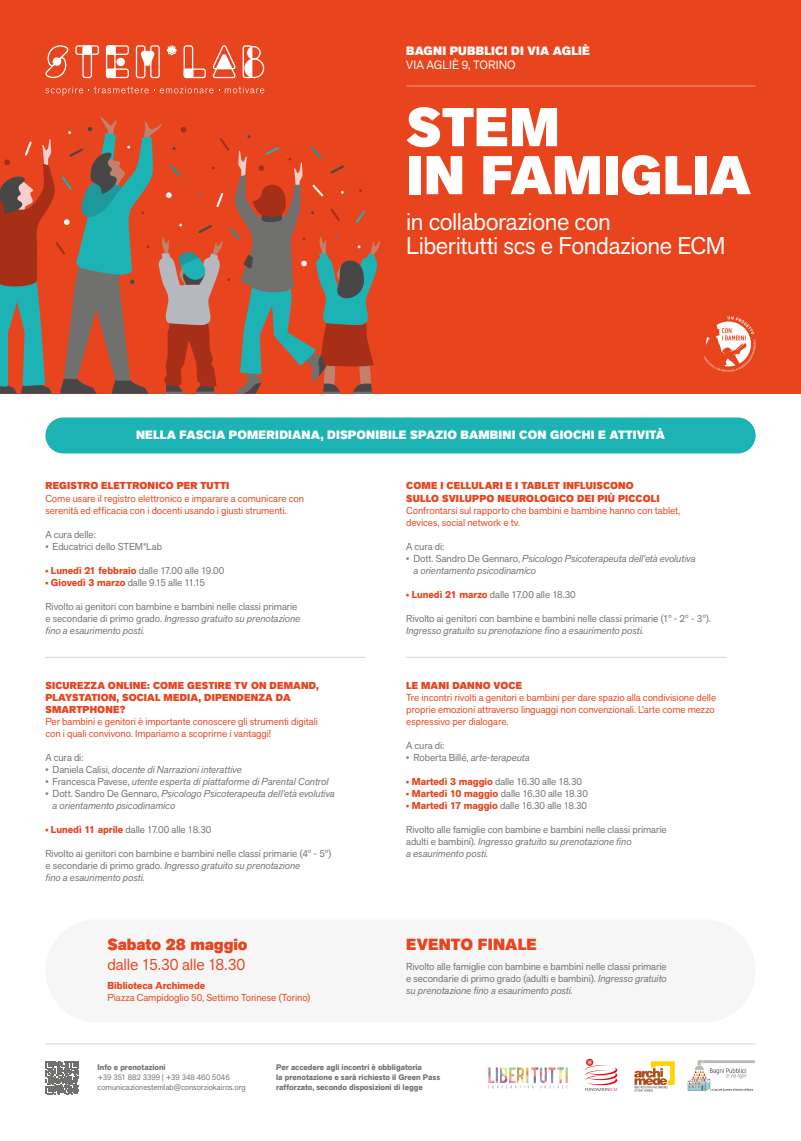
<style>
.page{position:relative;width:801px;height:1141px;background:#fff}
.page>*{position:absolute;margin:0;border:0;box-sizing:border-box;transform-origin:0 0}
.Heading{font:800 54px "Akzid Grtsk Next";letter-spacing:.005em;color:#fff}
.titolo{font:24px/24px "Akzid Grtsk Next";letter-spacing:-.015em;color:#fff}
.Heading-2{font:800 16px "Akzid Grtsk Next";color:#e8441e}
.Heading-3{font:16px "Akzid Grtsk Next";letter-spacing:-.015em;color:#e8441e}
.titolo-2{font:800 12px "Akzid Grtsk Next";letter-spacing:.015em;color:#fff}
.Heading-4{font:800 12px/14.4px "Akzid Grtsk Next";letter-spacing:.015em;color:#fff}
.Heading-5{font:10px/12px "Akzid Grtsk Next";letter-spacing:-.005em;color:#70706f}
.Heading-6{font:10px/12px "Akzid Grtsk Next";letter-spacing:-.005em;color:#e8441e}
.Heading-7{font:italic 10px/12px "Akzid Grtsk Next";letter-spacing:-.005em;color:#70706f}
.Heading-8{font:800 10px/12px "Akzid Grtsk Next";letter-spacing:.015em;color:#e8441e}
.Heading-9{font:700 8px/9.6px "Akzid Grtsk Next";color:#70706f}
.Heading-10{font:8px/9.6px "Akzid Grtsk Next";letter-spacing:-.005em;color:#70706f}
.s1{font-weight:400}
.s2{font-weight:700;color:#e8441e}
.s3{font-style:italic}
.s4{font-style:normal}
.s5{font-weight:700}
</style>
<div class="page">
<div style="left:0;top:0;width:801px;height:393px;background:#e8441e"></div>
<svg style="left:0;top:117px;width:380px;height:276px"></svg>
<svg style="left:167px;top:45px;width:10px;height:10px"></svg>
<svg style="left:136px;top:45px;width:24px;height:33px"></svg>
<svg style="left:213px;top:45px;width:23px;height:33px"></svg>
<svg style="left:242px;top:45px;width:22px;height:33px"></svg>
<svg style="left:45px;top:45px;width:23px;height:33px"></svg>
<div style="left:53px;top:57px;width:8px;height:9px;background:#fff;border-radius:50%"></div>
<svg style="left:106px;top:45px;width:23px;height:33px"></svg>
<svg style="left:183px;top:45px;width:23px;height:33px"></svg>
<svg style="left:75px;top:45px;width:24px;height:33px"></svg>
<svg style="left:45px;top:86px;width:169px;height:10px"></svg>
<svg style="left:225px;top:86px;width:39px;height:7px"></svg>
<div style="left:45px;top:417px;width:710px;height:36px;background:#1db2b4;border-radius:18px"></div>
<hr style="left:406px;top:86px;width:349px;height:1px;background:#f6f6f6">
<hr style="left:45px;top:657px;width:320px;height:1px;background:#70706f">
<hr style="left:406px;top:657px;width:320px;height:1px;background:#70706f">
<hr style="left:45px;top:1043px;width:710px;height:1px;background:#70706f">
<svg style="left:46px;top:1061px;width:33px;height:33px"></svg>
<img style="left:585px;top:1058px;width:33px;height:33px">
<img style="left:634px;top:1061px;width:40px;height:30px">
<img style="left:487px;top:1067px;width:81px;height:22px">
<img style="left:687px;top:1060px;width:68px;height:31px">
<div style="left:45px;top:919px;width:710px;height:103px;background:#f6f6f6;border-radius:52px"></div>
<svg style="left:703px;top:317px;width:52px;height:55px"></svg>
<p class="Heading-4" style="left:406px;top:44px;width:185px">BAGNI PUBBLICI DI VIA AGLIÈ<br><span class="s1">VIA AGLIÈ 9, TORINO</span></p>
<p class="Heading" style="left:406px;top:92px;width:155px">STEM</p>
<p class="Heading" style="left:406px;top:140px;width:346px">IN FAMIGLIA</p>
<p class="titolo" style="left:406px;top:210px;width:321px">in collaborazione con<br>Liberitutti scs e Fondazione ECM</p>
<p class="titolo-2" style="left:136px;top:427px;width:530px">NELLA FASCIA POMERIDIANA, DISPONIBILE SPAZIO BAMBINI CON GIOCHI E ATTIVITÀ</p>
<p class="Heading-8" style="left:45px;top:480px;width:185px">REGISTRO ELETTRONICO PER TUTTI</p>
<p class="Heading-6" style="left:45px;top:492px;width:260px">Come usare il registro elettronico e imparare a comunicare con</p>
<p class="Heading-6" style="left:45px;top:504px;width:243px">serenità ed efficacia con i docenti usando i giusti strumenti.</p>
<p class="Heading-5" style="left:45px;top:528px;width:52px">A cura delle:</p>
<p class="Heading-5" style="left:45px;top:540px;width:118px">• Educatrici dello STEM*Lab</p>
<p class="Heading-5" style="left:45px;top:564px;width:181px"><span class="s2">• Lunedì 21 febbraio</span> dalle 17.00 alle 19.00</p>
<p class="Heading-5" style="left:45px;top:576px;width:161px"><span class="s2">• Giovedì 3 marzo</span> dalle 9.15 alle 11.15</p>
<p class="Heading-5" style="left:45px;top:600px;width:256px">Rivolto ai genitori con bambine e bambini nelle classi primarie e secondarie di primo grado. <span class="s3">Ingresso gratuito su prenotazione fino a esaurimento posti.</span></p>
<p class="Heading-8" style="left:45px;top:679px;width:275px">SICUREZZA ONLINE: COME GESTIRE TV ON DEMAND,<br>PLAYSTATION, SOCIAL MEDIA, DIPENDENZA DA<br>SMARTPHONE?</p>
<p class="Heading-6" style="left:45px;top:715px;width:274px">Per bambini e genitori è importante conoscere gli strumenti digitali con i quali convivono. Impariamo a scoprirne i vantaggi!</p>
<p class="Heading-5" style="left:45px;top:751px;width:40px">A cura di:</p>
<p class="Heading-7" style="left:45px;top:763px;width:198px"><span class="s4">• Daniela Calisi,</span> docente di Narrazioni interattive</p>
<p class="Heading-7" style="left:45px;top:775px;width:285px"><span class="s4">• Francesca Pavese,</span> utente esperta di piattaforme di Parental Control</p>
<p class="Heading-7" style="left:53px;top:787px;width:284px;text-indent:-7px"><span class="s4">• Dott. Sandro De Gennaro,</span> Psicologo Psicoterapeuta dell’età evolutiva a orientamento psicodinamico</p>
<p class="Heading-5" style="left:45px;top:823px;width:167px"><span class="s2">• Lunedì 11 aprile</span> dalle 17.00 alle 18.30</p>
<p class="Heading-5" style="left:45px;top:847px;width:288px">Rivolto ai genitori con bambine e bambini nelle classi primarie (4° - 5°) e secondarie di primo grado. <span class="s3">Ingresso gratuito su prenotazione<br>fino a esaurimento posti.</span></p>
<p class="Heading-8" style="left:406px;top:480px;width:255px">COME I CELLULARI E I TABLET INFLUISCONO<br>SULLO SVILUPPO NEUROLOGICO DEI PIÙ PICCOLI</p>
<p class="Heading-6" style="left:406px;top:504px;width:275px">Confrontarsi sul rapporto che bambini e bambine hanno con tablet,</p>
<p class="Heading-6" style="left:406px;top:516px;width:115px">devices, social network e tv.</p>
<p class="Heading-5" style="left:406px;top:540px;width:40px">A cura di:</p>
<p class="Heading-7" style="left:413px;top:552px;width:284px;text-indent:-7px"><span class="s4">• Dott. Sandro De Gennaro,</span> Psicologo Psicoterapeuta dell’età evolutiva a orientamento psicodinamico</p>
<p class="Heading-5" style="left:406px;top:588px;width:171px"><span class="s2">• Lunedì 21 marzo</span> dalle 17.00 alle 18.30</p>
<p class="Heading-5" style="left:406px;top:612px;width:306px">Rivolto ai genitori con bambine e bambini nelle classi primarie (1° - 2° - 3°).<br><span class="s3">Ingresso gratuito su prenotazione fino a esaurimento posti.</span></p>
<p class="Heading-8" style="left:406px;top:679px;width:117px">LE MANI DANNO VOCE</p>
<p class="Heading-6" style="left:406px;top:691px;width:311px">Tre incontri rivolti a genitori e bambini per dare spazio alla condivisione delle proprie emozioni attraverso linguaggi non convenzionali. L’arte come mezzo espressivo per dialogare.</p>
<p class="Heading-5" style="left:406px;top:739px;width:40px">A cura di:</p>
<p class="Heading-5" style="left:406px;top:751px;width:125px">• Roberta Billé, <span class="s3">arte-terapeuta</span></p>
<p class="Heading-5" style="left:406px;top:775px;width:177px"><span class="s2">• Martedì 3 maggio</span> dalle 16.30 alle 18.30</p>
<p class="Heading-5" style="left:406px;top:787px;width:183px"><span class="s2">• Martedì 10 maggio</span> dalle 16.30 alle 18.30</p>
<p class="Heading-5" style="left:406px;top:799px;width:182px"><span class="s2">• Martedì 17 maggio</span> dalle 16.30 alle 18.30</p>
<p class="Heading-5" style="left:406px;top:823px;width:262px">Rivolto alle famiglie con bambine e bambini nelle classi primarie adulti e bambini). <span class="s3">Ingresso gratuito su prenotazione fino<br>a esaurimento posti.</span></p>
<p class="Heading-2" style="left:107px;top:934px;width:142px">Sabato 28 maggio</p>
<p class="Heading-2" style="left:406px;top:934px;width:132px">EVENTO FINALE</p>
<p class="Heading-3" style="left:107px;top:953px;width:139px">dalle 15.30 alle 18.30</p>
<p class="Heading-6" style="left:107px;top:979px;width:205px"><span class="s5">Biblioteca Archimede<br></span>Piazza Campidoglio 50, Settimo Torinese (Torino)</p>
<p class="Heading-5" style="left:406px;top:960px;width:262px">Rivolto alle famiglie con bambine e bambini nelle classi primarie</p>
<p class="Heading-5" style="left:406px;top:972px;width:262px">e secondarie di primo grado (adulti e bambini). <span class="s3">Ingresso gratuito</span></p>
<p class="Heading-7" style="left:406px;top:984px;width:168px">su prenotazione fino a esaurimento posti.</p>
<p class="Heading-10" style="left:98px;top:1062px;width:134px"><span class="s5">Info e prenotazioni<br></span>+39 351 882 3399 | +39 348 460 5046</p>
<p class="Heading-10" style="left:98px;top:1082px;width:149px">comunicazionestemlab@consorziokairos.org</p>
<p class="Heading-9" style="left:276px;top:1063px;width:165px">Per accedere agli incontri è obbligatoria<br>la prenotazione e sarà richiesto il Green Pass rafforzato, secondo disposizioni di legge</p>
</div>
